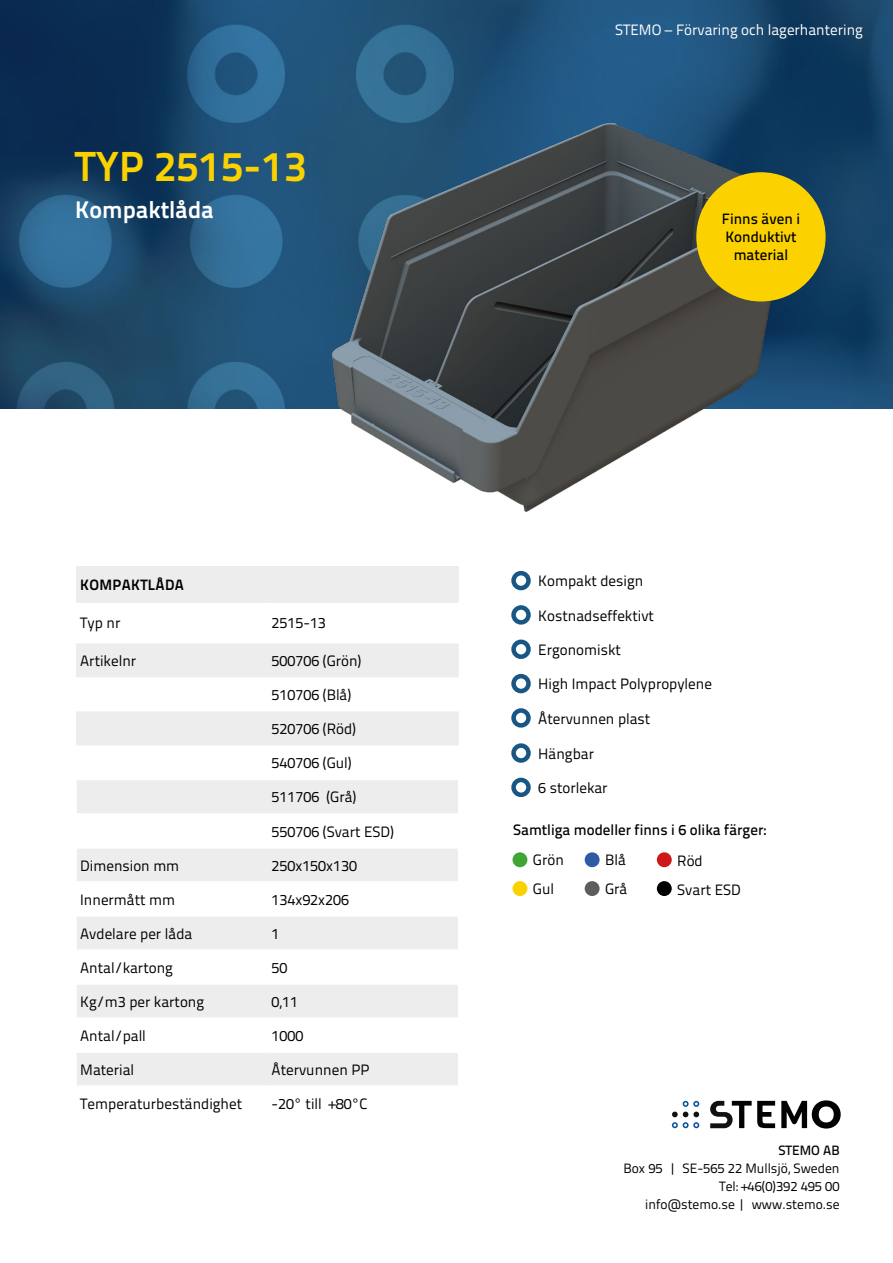
<style>
.page{position:relative;width:893px;height:1263px;background:#fff}
.page>*{position:absolute;margin:0;border:0;box-sizing:border-box;transform-origin:0 0}
.t1{font:700 42px "Titillium Text 22 L";color:#fbd200}
.t2{font:700 24px "Titillium Text 22 L";color:#fff}
.t3{font:15px/28.8px "Titillium Text 22 L";color:#000}
.t4{font:500 15px/18px "Titillium Text 22 L";color:#000;text-align:center}
.t5{font:15px "Titillium Text 22 L";color:#fff}
.t6{font:700 15px "Titillium Text 22 L";letter-spacing:.02em;color:#000}
.t7{font:13.5px/18px "Titillium Text 22 L";color:#000;text-align:right}
.t8{font:500 13.5px "Titillium Text 22 L";color:#000}
</style>
<div class="page">
<img style="left:0;top:0;width:893px;height:408px">
<img style="left:289px;top:85px;width:544px;height:427px">
<div style="left:696px;top:172px;width:130px;height:129px;background:#fbd200;border-radius:50%"></div>
<div style="left:76px;top:566px;width:383px;height:36px;background:#eeeded"></div>
<div style="left:76px;top:643px;width:383px;height:34px;background:#eeeded"></div>
<svg style="left:76px;top:711px;width:383px;height:102px"></svg>
<div style="left:77px;top:849px;width:381px;height:32px;background:#eeeded"></div>
<div style="left:77px;top:917px;width:381px;height:32px;background:#eeeded"></div>
<div style="left:77px;top:985px;width:381px;height:32px;background:#eeeded"></div>
<div style="left:77px;top:1053px;width:381px;height:32px;background:#eeeded"></div>
<hr style="left:75px;top:745px;width:2px;height:34px;background:#fff">
<hr style="left:267px;top:745px;width:1px;height:34px;background:#fff">
<hr style="left:458px;top:745px;width:1px;height:34px;background:#fff">
<hr style="left:75px;top:779px;width:192px;height:1px;background:#fff">
<hr style="left:75px;top:780px;width:2px;height:33px;background:#fff">
<hr style="left:267px;top:779px;width:192px;height:1px;background:#fff">
<hr style="left:458px;top:780px;width:1px;height:33px;background:#fff">
<div style="left:511px;top:571px;width:20px;height:19px;border:4px solid #185685;border-radius:50%"></div>
<div style="left:511px;top:639px;width:20px;height:20px;border:4px solid #185685;border-radius:50%"></div>
<div style="left:511px;top:605px;width:20px;height:20px;border:4px solid #185685;border-radius:50%"></div>
<div style="left:511px;top:674px;width:20px;height:19px;border:4px solid #185685;border-radius:50%"></div>
<div style="left:511px;top:743px;width:20px;height:20px;border:4px solid #185685;border-radius:50%"></div>
<div style="left:511px;top:708px;width:20px;height:20px;border:4px solid #185685;border-radius:50%"></div>
<div style="left:511px;top:778px;width:20px;height:19px;border:4px solid #185685;border-radius:50%"></div>
<div style="left:512px;top:852px;width:15px;height:15px;background:#3fa535;border-radius:50%"></div>
<div style="left:512px;top:881px;width:15px;height:15px;background:#fbd200;border-radius:50%"></div>
<div style="left:585px;top:852px;width:15px;height:15px;background:#2f5aa6;border-radius:50%"></div>
<div style="left:585px;top:881px;width:15px;height:15px;background:#5e5d5d;border-radius:50%"></div>
<div style="left:657px;top:852px;width:15px;height:15px;background:#cd1719;border-radius:50%"></div>
<div style="left:657px;top:881px;width:15px;height:15px;background:#000;border-radius:50%"></div>
<svg style="left:672px;top:1101px;width:27px;height:27px"></svg>
<svg style="left:710px;top:1101px;width:65px;height:27px"></svg>
<svg style="left:781px;top:1100px;width:60px;height:28px"></svg>
<h1 class="t1" style="left:75px;top:134px;width:233px">TYP 2515-13</h1>
<h2 class="t2" style="left:75px;top:191px;width:140px">Kompaktlåda</h2>
<p class="t5" style="left:615px;top:19px;width:249px">STEMO – Förvaring och lagerhantering</p>
<p class="t4" style="left:722px;top:209px;width:80px">Finns även i<br>Konduktivt material</p>
<p class="t6" style="left:80px;top:573px;width:105px">KOMPAKTLÅDA</p>
<p class="t3" style="left:80px;top:608px;width:42px">Typ nr</p>
<p class="t3" style="left:272px;top:608px;width:56px">2515-13</p>
<p class="t3" style="left:80px;top:646px;width:57px">Artikelnr</p>
<p class="t3" style="left:272px;top:646px;width:91px">500706 (Grön)</p>
<p class="t3" style="left:272px;top:680px;width:81px">510706 (Blå)</p>
<p class="t3" style="left:272px;top:714px;width:86px">520706 (Röd)</p>
<p class="t3" style="left:272px;top:748px;width:82px">540706 (Gul)</p>
<p class="t3" style="left:272px;top:782px;width:86px">511706 (Grå)</p>
<p class="t3" style="left:272px;top:816px;width:124px">550706 (Svart ESD)</p>
<p class="t3" style="left:80px;top:850px;width:101px">Dimension mm</p>
<p class="t3" style="left:272px;top:850px;width:87px">250x150x130</p>
<p class="t3" style="left:80px;top:884px;width:96px">Innermått mm</p>
<p class="t3" style="left:272px;top:884px;width:79px">134x92x206</p>
<p class="t3" style="left:80px;top:918px;width:114px">Avdelare per låda</p>
<p class="t3" style="left:272px;top:918px;width:9px">1</p>
<p class="t3" style="left:80px;top:952px;width:94px">Antal/kartong</p>
<p class="t3" style="left:272px;top:952px;width:17px">50</p>
<p class="t3" style="left:80px;top:986px;width:125px">Kg/m3 per kartong</p>
<p class="t3" style="left:272px;top:986px;width:28px">0,11</p>
<p class="t3" style="left:80px;top:1020px;width:67px">Antal/pall</p>
<p class="t3" style="left:272px;top:1020px;width:33px">1000</p>
<p class="t3" style="left:80px;top:1054px;width:55px">Material</p>
<p class="t3" style="left:272px;top:1054px;width:99px">Återvunnen PP</p>
<p class="t3" style="left:80px;top:1088px;width:163px">Temperaturbeständighet</p>
<p class="t3" style="left:272px;top:1088px;width:98px">-20° till +80°C</p>
<p class="t3" style="left:538px;top:566px;width:107px">Kompakt design</p>
<p class="t3" style="left:538px;top:600px;width:117px">Kostnadseffektivt</p>
<p class="t3" style="left:538px;top:634px;width:84px">Ergonomiskt</p>
<p class="t3" style="left:538px;top:669px;width:175px">High Impact Polypropylene</p>
<p class="t3" style="left:538px;top:703px;width:114px">Återvunnen plast</p>
<p class="t3" style="left:538px;top:738px;width:57px">Hängbar</p>
<p class="t3" style="left:538px;top:772px;width:71px">6 storlekar</p>
<p class="t4" style="left:513px;top:820px;width:255px">Samtliga modeller finns i 6 olika färger:</p>
<p class="t3" style="left:533px;top:845px;width:32px">Grön<br>Gul</p>
<p class="t3" style="left:605px;top:845px;width:24px">Blå<br>Grå</p>
<p class="t3" style="left:677px;top:846px;width:65px">Röd<br>Svart ESD</p>
<p class="t8" style="left:778px;top:1140px;width:63px">STEMO AB</p>
<p class="t7" style="left:623px;top:1158px;width:218px">Box 95 | SE-565 22 Mullsjö, Sweden<br>Tel: +46(0)392 495 00<br>info@stemo.se | www.stemo.se</p>
</div>
